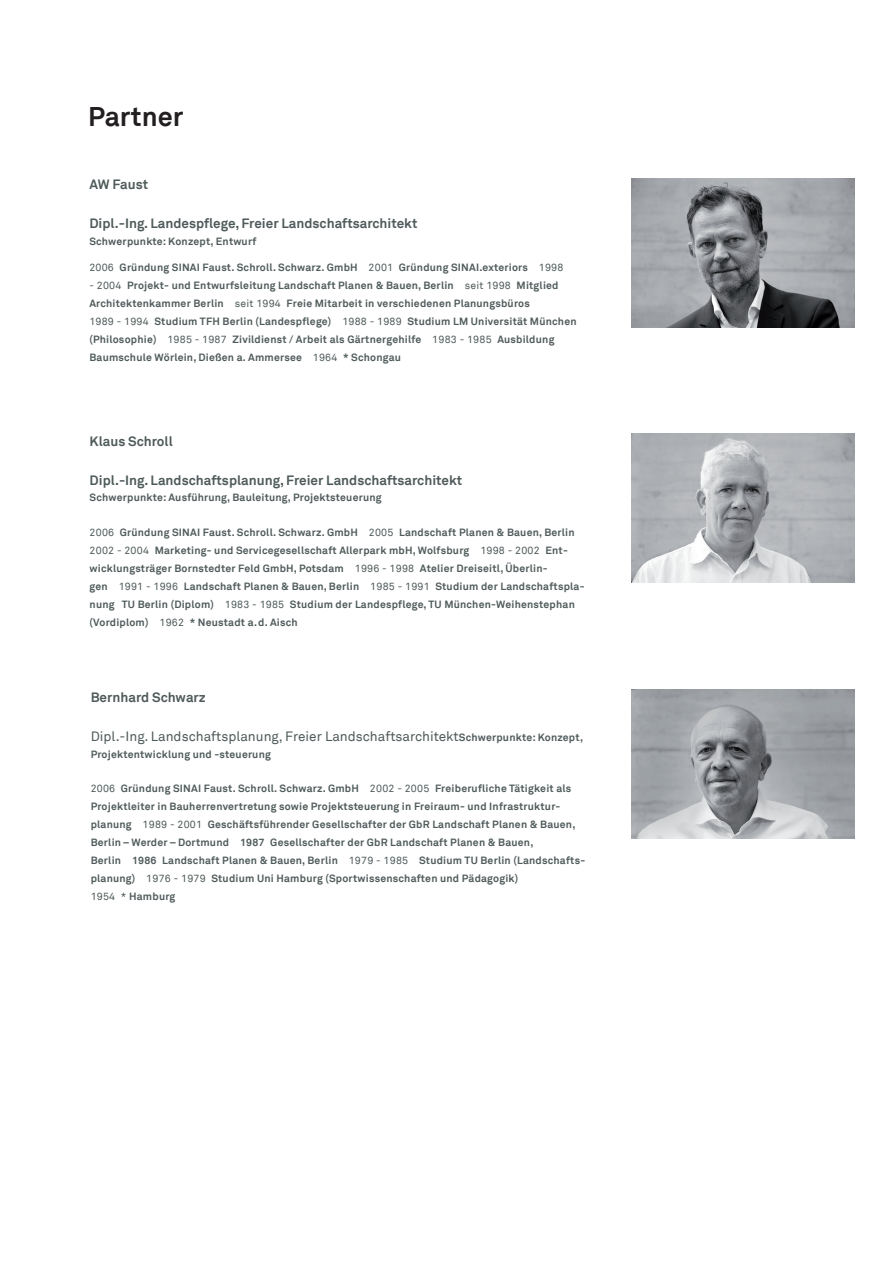
<style>
.page{position:relative;width:893px;height:1263px;background:#fff}
.page>*{position:absolute;margin:0;border:0;box-sizing:border-box;transform-origin:0 0}
.t1{font:700 27px "Akkurat TT";color:#231f20}
.t2{font:700 13.5px "Akkurat TT";color:#4f5a5a}
.t3{font:13.5px "Akkurat TT";color:#4f5a5a}
.t4{font:700 10.5px/18px "Akkurat TT";letter-spacing:.02em;color:#4f5a5a}
.s1{font-weight:400}
.s2{font-weight:700;font-size:10.5px}
</style>
<div class="page">
<img style="left:631px;top:689px;width:224px;height:149px">
<img style="left:631px;top:179px;width:224px;height:149px">
<img style="left:631px;top:434px;width:224px;height:149px">
<h1 class="t1" style="left:88px;top:100px;width:97px">Partner</h1>
<p class="t2" style="left:89px;top:176px;width:60px">AW Faust</p>
<p class="t2" style="left:89px;top:215px;width:330px">Dipl.-Ing. Landespflege, Freier Landschaftsarchitekt</p>
<p class="t4" style="left:89px;top:232px;width:169px">Schwerpunkte: Konzept, Entwurf</p>
<p class="t4" style="left:89px;top:258px;width:476px"><span class="s1">2006</span> Gründung SINAI Faust. Schroll. Schwarz. GmbH <span class="s1">2001</span> Gründung SINAI.exteriors <span class="s1">1998</span></p>
<p class="t4" style="left:89px;top:276px;width:489px"><span class="s1">- 2004</span> Projekt- und Entwurfsleitung Landschaft Planen &amp; Bauen, Berlin <span class="s1">seit 1998</span> Mitglied Architektenkammer Berlin <span class="s1">seit 1994</span> Freie Mitarbeit in verschiedenen Planungsbüros<br><span class="s1">1989 - 1994</span> Studium TFH Berlin (Landespflege) <span class="s1">1988 - 1989</span> Studium LM Universität München (Philosophie) <span class="s1">1985 - 1987</span> Zivildienst / Arbeit als Gärtnergehilfe <span class="s1">1983 - 1985</span> Ausbildung Baumschule Wörlein, Dießen a. Ammersee <span class="s1">1964</span> * Schongau</p>
<p class="t2" style="left:90px;top:433px;width:85px">Klaus Schroll</p>
<p class="t2" style="left:90px;top:472px;width:374px">Dipl.-Ing. Landschaftsplanung, Freier Landschaftsarchitekt</p>
<p class="t4" style="left:90px;top:488px;width:293px">Schwerpunkte: Ausführung, Bauleitung, Projektsteuerung</p>
<p class="t4" style="left:90px;top:523px;width:496px"><span class="s1">2006</span> Gründung SINAI Faust. Schroll. Schwarz. GmbH <span class="s1">2005</span> Landschaft Planen &amp; Bauen, Berlin <span class="s1">2002 - 2004</span> Marketing- und Servicegesellschaft Allerpark mbH, Wolfsburg <span class="s1">1998 - 2002</span> Ent&shy;wicklungsträger Bornstedter Feld GmbH, Potsdam <span class="s1">1996 - 1998</span> Atelier Dreiseitl, Überlin-<br>gen <span class="s1">1991 - 1996</span> Landschaft Planen &amp; Bauen, Berlin <span class="s1">1985 - 1991</span> Studium der Landschaftspla&shy;nung TU Berlin (Diplom) <span class="s1">1983 - 1985</span> Studium der Landespflege, TU München-Weihenstephan (Vordiplom) <span class="s1">1962</span> * Neustadt a.d. Aisch</p>
<p class="t2" style="left:91px;top:689px;width:117px">Bernhard Schwarz</p>
<p class="t3" style="left:91px;top:729px;width:494px">Dipl.-Ing. Landschaftsplanung, Freier Landschaftsarchitekt<span class="s2">Schwerpunkte: Konzept,</span></p>
<p class="t4" style="left:91px;top:745px;width:182px">Projektentwicklung und -steuerung</p>
<p class="t4" style="left:91px;top:779px;width:496px"><span class="s1">2006</span> Gründung SINAI Faust. Schroll. Schwarz. GmbH <span class="s1">2002 - 2005</span> Freiberufliche Tätigkeit als Projektleiter in Bauherrenvertretung sowie Projektsteuerung in Freiraum- und Infrastruktur&shy;planung <span class="s1">1989 - 2001</span> Geschäftsführender Gesellschafter der GbR Landschaft Planen &amp; Bauen, Berlin – Werder –Dortmund 1987 Gesellschafter der GbR Landschaft Planen &amp; Bauen,<br>Berlin 1986 Landschaft Planen &amp; Bauen, Berlin <span class="s1">1979 - 1985</span> Studium TU Berlin (Landschafts&shy;planung) <span class="s1">1976 - 1979</span> Studium Uni Hamburg (Sportwissenschaften und Pädagogik)<br><span class="s1">1954 *</span> Hamburg</p>
</div>
